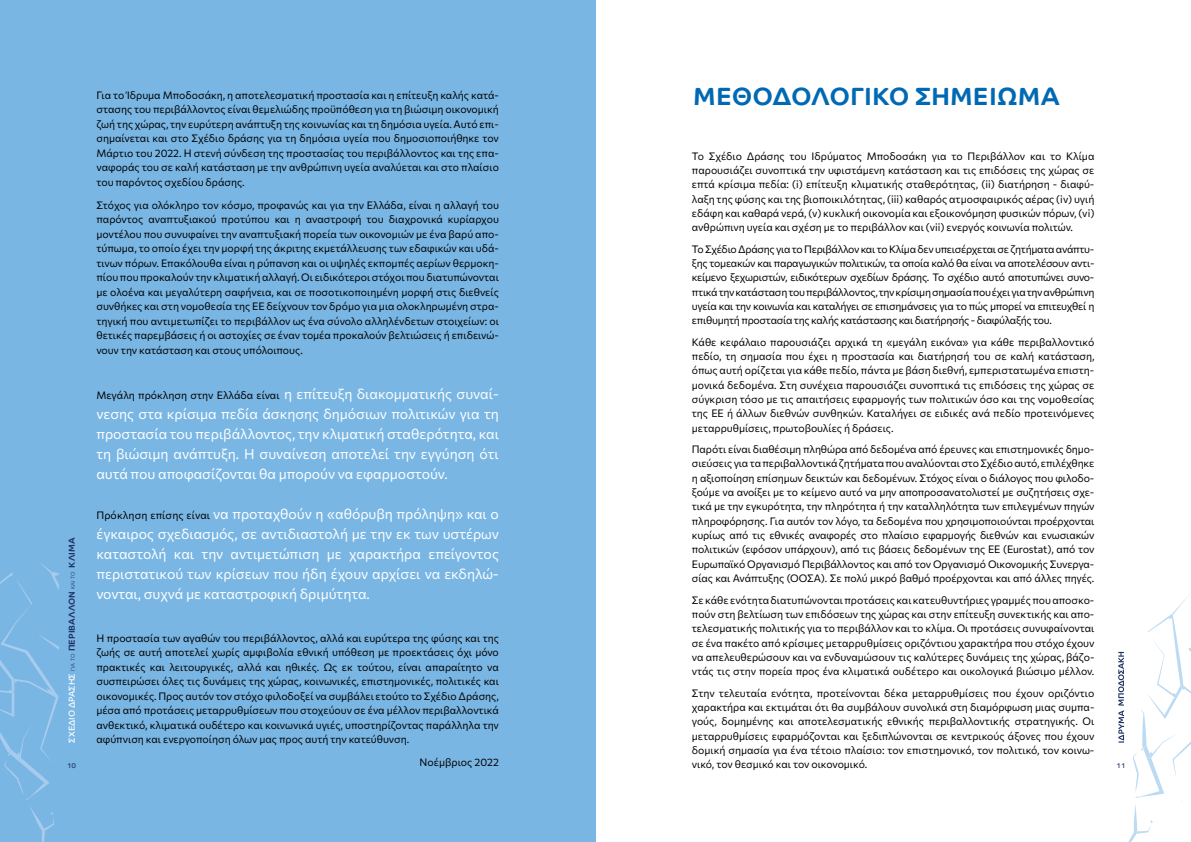
<style>
.page{position:relative;width:1191px;height:842px;background:#fff}
.page>*{position:absolute;margin:0;border:0;box-sizing:border-box;transform-origin:0 0}
.t1{font:700 25px "Co Text";color:#0069b3}
.t2{font:14px/20px "Commissioner";color:#fff;text-align:justify}
.t3{font:10.5px/14.3px "Commissioner";color:#000;text-align:justify}
.t4{font:700 8.6px "Co Text";color:#203262}
.t5{font:7px "Co Text";color:#203262}
.s1{font-size:14px;color:#fff}
.s2{font-size:10.5px;color:#000}
.s3{font-weight:400;color:#fff}
.s4{font-weight:300;font-size:5.4px}
</style>
<div class="page">
<svg style="left:1118px;top:594px;width:73px;height:248px"></svg>
<div style="left:0;top:0;width:595px;height:842px;background:#79b6e4"></div>
<svg style="left:0;top:563px;width:98px;height:279px"></svg>
<div style="left:59px;top:489px;width:37px;height:353px;background:#79b6e4"></div>
<h1 class="t1" style="left:693px;top:82px;width:368px">ΜΕΘΟΔΟΛΟΓΙΚΟ ΣΗΜΕΙΩΜΑ</h1>
<p class="t3" style="left:96px;top:87px;width:404px">Για το Ίδρυμα Μποδοσάκη, η αποτελεσματική προστασία και η επίτευξη καλής κατά&shy;στασης του περιβάλλοντος είναι θεμελιώδης προϋπόθεση για τη βιώσιμη οικονομική ζωή της χώρας, την ευρύτερη ανάπτυξη της κοινωνίας και τη δημόσια υγεία. Αυτό επι&shy;σημαίνεται και στο Σχέδιο δράσης για τη δημόσια υγεία που δημοσιοποιήθηκε τον Μάρτιο του 2022. Η στενή σύνδεση της προστασίας του περιβάλλοντος και της επα&shy;ναφοράς του σε καλή κατάσταση με την ανθρώπινη υγεία αναλύεται και στο πλαίσιο του παρόντος σχεδίου δράσης.</p>
<p class="t3" style="left:96px;top:197px;width:404px">Στόχος για ολόκληρο τον κόσμο, προφανώς και για την Ελλάδα, είναι η αλλαγή του παρόντος αναπτυξιακού προτύπου και η αναστροφή του διαχρονικά κυρίαρχου μοντέλου που συνυφαίνει την αναπτυξιακή πορεία των οικονομιών με ένα βαρύ απο&shy;τύπωμα, το οποίο έχει την μορφή της άκριτης εκμετάλλευσης των εδαφικών και υδά&shy;τινων πόρων. Επακόλουθα είναι η ρύπανση και οι υψηλές εκπομπές αερίων θερμοκη&shy;πίου που προκαλούν την κλιματική αλλαγή. Οι ειδικότεροι στόχοι που διατυπώνονται με ολοένα και μεγαλύτερη σαφήνεια, και σε ποσοτικοποιημένη μορφή στις διεθνείς συνθήκες και στη νομοθεσία της ΕΕ δείχνουν τον δρόμο για μια ολοκληρωμένη στρα&shy;τηγική που αντιμετωπίζει το περιβάλλον ως ένα σύνολο αλληλένδετων στοιχείων: οι θετικές παρεμβάσεις ή οι αστοχίες σε έναν τομέα προκαλούν βελτιώσεις ή επιδεινώ&shy;νουν την κατάσταση και στους υπόλοιπους.</p>
<p class="t3" style="left:96px;top:387px;width:404px">Μεγάλη πρόκληση στην Ελλάδα είναι <span class="s1">η επίτευξη διακομματικής συναί-</span></p>
<h2 class="t2" style="left:96px;top:403px;width:404px">νεσης στα κρίσιμα πεδία άσκησης δημόσιων πολιτικών για τη προστασία του περιβάλλοντος, την κλιματική σταθερότητα, και τη βιώσιμη ανάπτυξη. Η συναίνεση αποτελεί την εγγύηση ότι αυτά που αποφασίζονται θα μπορούν να εφαρμοστούν.</h2>
<p class="t2" style="left:96px;top:503px;width:404px"><span class="s2">Πρόκληση επίσης είναι</span> να προταχθούν η «αθόρυβη πρόληψη» και ο έγκαιρος σχεδιασμός, σε αντιδιαστολή με την εκ των υστέρων καταστολή και την αντιμετώπιση με χαρακτήρα επείγοντος περιστατικού των κρίσεων που ήδη έχουν αρχίσει να εκδηλώ&shy;νονται, συχνά με καταστροφική δριμύτητα.</p>
<p class="t3" style="left:96px;top:630px;width:404px">Η προστασία των αγαθών του περιβάλλοντος, αλλά και ευρύτερα της φύσης και της ζωής σε αυτή αποτελεί χωρίς αμφιβολία εθνική υπόθεση με προεκτάσεις όχι μόνο πρακτικές και λειτουργικές, αλλά και ηθικές. Ως εκ τούτου, είναι απαραίτητο να συσπειρώσει όλες τις δυνάμεις της χώρας, κοινωνικές, επιστημονικές, πολιτικές και οικονομικές. Προς αυτόν τον στόχο φιλοδοξεί να συμβάλει ετούτο το Σχέδιο Δράσης, μέσα από προτάσεις μεταρρυθμίσεων που στοχεύουν σε ένα μέλλον περιβαλλοντικά ανθεκτικό, κλιματικά ουδέτερο και κοινωνικά υγιές, υποστηρίζοντας παράλληλα την αφύπνιση και ενεργοποίηση όλων μας προς αυτή την κατεύθυνση.</p>
<p class="t3" style="left:419px;top:755px;width:81px">Νοέμβριος 2022</p>
<p class="t3" style="left:692px;top:148px;width:404px">Το Σχέδιο Δράσης του Ιδρύματος Μποδοσάκη για το Περιβάλλον και το Κλίμα παρουσιάζει συνοπτικά την υφιστάμενη κατάσταση και τις επιδόσεις της χώρας σε επτά κρίσιμα πεδία: (i) επίτευξη κλιματικής σταθερότητας, (ii) διατήρηση - διαφύ&shy;λαξη της φύσης και της βιοποικιλότητας, (iii) καθαρός ατμοσφαιρικός αέρας (iv) υγιή εδάφη και καθαρά νερά, (v) κυκλική οικονομία και εξοικονόμηση φυσικών πόρων, (vi) ανθρώπινη υγεία και σχέση με το περιβάλλον και (vii) ενεργός κοινωνία πολιτών.</p>
<p class="t3" style="left:692px;top:241px;width:404px">To Σχέδιο Δράσης για το Περιβάλλον και το Κλίμα δεν υπεισέρχεται σε ζητήματα ανάπτυ&shy;ξης τομεακών και παραγωγικών πολιτικών, τα οποία καλό θα είναι να αποτελέσουν αντι&shy;κείμενο ξεχωριστών, ειδικότερων σχεδίων δράσης. Το σχέδιο αυτό αποτυπώνει συνο&shy;πτικά την κατάσταση του περιβάλλοντος, την κρίσιμη σημασία που έχει για την ανθρώπινη υγεία και την κοινωνία και καταλήγει σε επισημάνσεις για το πώς μπορεί να επιτευχθεί η επιθυμητή προστασία της καλής κατάστασης και διατήρησής - διαφύλαξής του.</p>
<p class="t3" style="left:692px;top:334px;width:404px">Κάθε κεφάλαιο παρουσιάζει αρχικά τη «μεγάλη εικόνα» για κάθε περιβαλλοντικό πεδίο, τη σημασία που έχει η προστασία και διατήρησή του σε καλή κατάσταση, όπως αυτή ορίζεται για κάθε πεδίο, πάντα με βάση διεθνή, εμπεριστατωμένα επιστη&shy;μονικά δεδομένα. Στη συνέχεια παρουσιάζει συνοπτικά τις επιδόσεις της χώρας σε σύγκριση τόσο με τις απαιτήσεις εφαρμογής των πολιτικών όσο και της νομοθεσίας της ΕΕ ή άλλων διεθνών συνθηκών. Καταλήγει σε ειδικές ανά πεδίο προτεινόμενες μεταρρυθμίσεις, πρωτοβουλίες ή δράσεις.</p>
<p class="t3" style="left:692px;top:441px;width:404px">Παρότι είναι διαθέσιμη πληθώρα από δεδομένα από έρευνες και επιστημονικές δημο&shy;σιεύσεις για τα περιβαλλοντικά ζητήματα που αναλύονται στο Σχέδιο αυτό, επιλέχθηκε η αξιοποίηση επίσημων δεικτών και δεδομένων. Στόχος είναι ο διάλογος που φιλοδο&shy;ξούμε να ανοίξει με το κείμενο αυτό να μην αποπροσανατολιστεί με συζητήσεις σχε&shy;τικά με την εγκυρότητα, την πληρότητα ή την καταλληλότητα των επιλεγμένων πηγών πληροφόρησης. Για αυτόν τον λόγο, τα δεδομένα που χρησιμοποιούνται προέρχονται κυρίως από τις εθνικές αναφορές στο πλαίσιο εφαρμογής διεθνών και ενωσιακών πολιτικών (εφόσον υπάρχουν), από τις βάσεις δεδομένων της ΕΕ (Eurostat), από τον Ευρωπαϊκό Οργανισμό Περιβάλλοντος και από τον Οργανισμό Οικονομικής Συνεργα&shy;σίας και Ανάπτυξης (ΟΟΣΑ). Σε πολύ μικρό βαθμό προέρχονται και από άλλες πηγές.</p>
<p class="t3" style="left:692px;top:592px;width:404px">Σε κάθε ενότητα διατυπώνονται προτάσεις και κατευθυντήριες γραμμές που αποσκο&shy;πούν στη βελτίωση των επιδόσεων της χώρας και στην επίτευξη συνεκτικής και απο&shy;τελεσματικής πολιτικής για το περιβάλλον και το κλίμα. Οι προτάσεις συνυφαίνονται σε ένα πακέτο από κρίσιμες μεταρρυθμίσεις οριζόντιου χαρακτήρα που στόχο έχουν να απελευθερώσουν και να ενδυναμώσουν τις καλύτερες δυνάμεις της χώρας, βάζο&shy;ντάς τις στην πορεία προς ένα κλιματικά ουδέτερο και οικολογικά βιώσιμο μέλλον.</p>
<p class="t3" style="left:692px;top:685px;width:404px">Στην τελευταία ενότητα, προτείνονται δέκα μεταρρυθμίσεις που έχουν οριζόντιο χαρακτήρα και εκτιμάται ότι θα συμβάλουν συνολικά στη διαμόρφωση μιας συμπα&shy;γούς, δομημένης και αποτελεσματικής εθνικής περιβαλλοντικής στρατηγικής. Οι μεταρρυθμίσεις εφαρμόζονται και ξεδιπλώνονται σε κεντρικούς άξονες που έχουν δομική σημασία για ένα τέτοιο πλαίσιο: τον επιστημονικό, τον πολιτικό, τον κοινω-</p>
<p class="t4" style="left:67px;top:743px;width:206px;rotate:-90deg"><span class="s3">ΣΧΈΔΙΟ ΔΡΆΣΗΣ</span> <span class="s4">ΓΙΑ ΤO</span> ΠΕΡΙΒΑΛΛΟΝ <span class="s4">ΚΑΙ ΤΟ</span> ΚΛΙΜΑ</p>
<p class="t5" style="left:67px;top:762px;width:11px">10</p>
<p class="t3" style="left:692px;top:757px;width:177px">νικό, τον θεσμικό και τον οικονομικό.</p>
<p class="t5" style="left:1116px;top:762px;width:11px">11</p>
</div>
